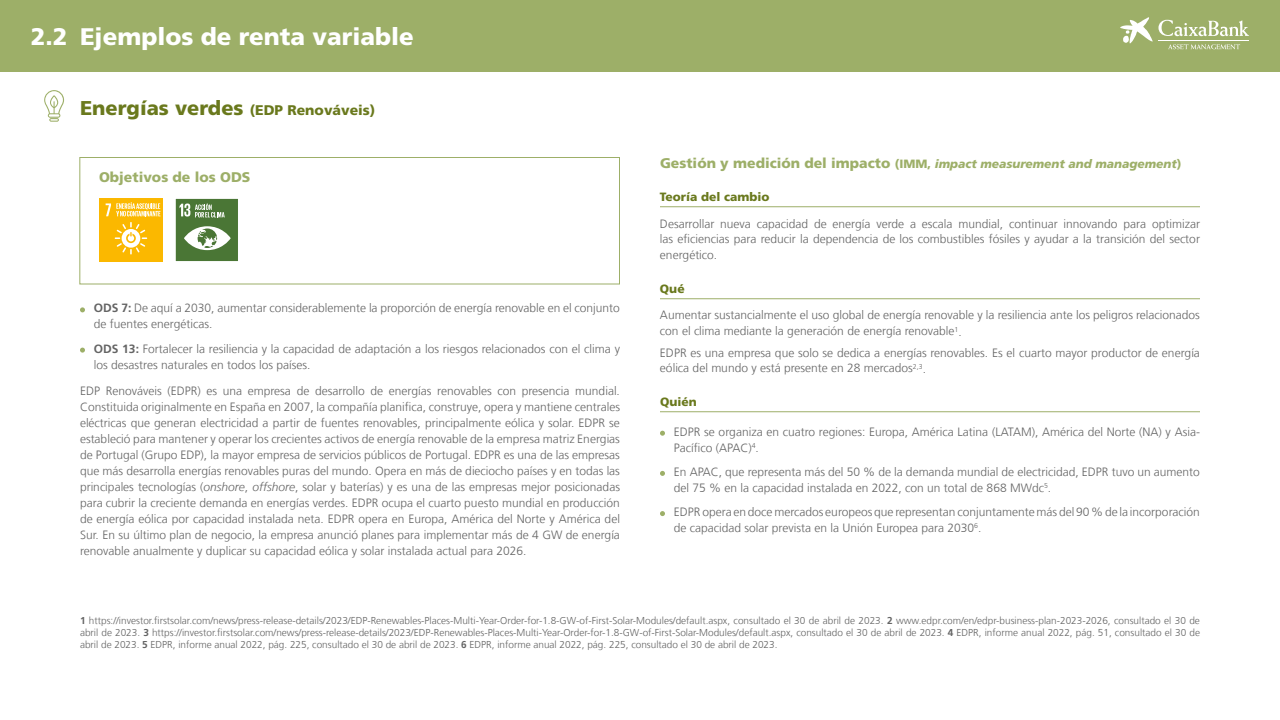
<style>
.page{position:relative;width:1280px;height:720px;background:#fff}
.page>*{position:absolute;margin:0;border:0;box-sizing:border-box;transform-origin:0 0}
.t1{font:900 24px "La Caixa Frutiger";color:#fff}
.t2{font:900 14px "La Caixa Frutiger";color:#6a791d}
.t3{font:900 14px "La Caixa Frutiger";color:#9daf68}
.t4{font:300 12px/16px "La Caixa Frutiger";color:#646464}
.t5{font:italic 900 12px "La Caixa Frutiger";color:#9daf68}
.t6{font:900 12px "La Caixa Frutiger";color:#6a791d}
.t7{font:300 10px/12px "La Caixa Frutiger";color:#646464;text-align:justify}
.s1{font-size:20px}
.s2{font-weight:700}
.s3{font-style:italic}
.s4{font-style:normal;font-size:14px}
.s5{font-style:normal}
</style>
<div class="page">
<hr style="left:660px;top:206px;width:540px;height:1px;background:#9daf68">
<hr style="left:660px;top:298px;width:540px;height:1px;background:#9daf68">
<hr style="left:660px;top:412px;width:540px;height:1px;background:#9daf68">
<svg style="left:660px;top:431px;width:5px;height:5px"></svg>
<svg style="left:660px;top:471px;width:5px;height:5px"></svg>
<svg style="left:660px;top:511px;width:5px;height:5px"></svg>
<svg style="left:44px;top:90px;width:20px;height:32px"></svg>
<div style="left:0;top:0;width:1280px;height:72px;background:#9daf68"></div>
<svg style="left:1120px;top:17px;width:129px;height:32px"></svg>
<hr style="left:1159px;top:40px;width:90px;height:1px;background:#fff">
<div style="left:79px;top:157px;width:541px;height:127px;background:#fff;border:1px solid #9daf68"></div>
<div style="left:99px;top:198px;width:64px;height:64px;background:#fbb800"></div>
<svg style="left:115px;top:222px;width:32px;height:33px"></svg>
<svg style="left:106px;top:202px;width:54px;height:14px"></svg>
<svg style="left:80px;top:307px;width:5px;height:5px"></svg>
<svg style="left:80px;top:348px;width:5px;height:5px"></svg>
<div style="left:175px;top:198px;width:64px;height:64px;background:#4a7635;border:1px solid #fff"></div>
<svg style="left:184px;top:226px;width:47px;height:24px"></svg>
<svg style="left:180px;top:204px;width:45px;height:13px"></svg>
<h1 class="t1" style="left:31px;top:22px;width:384px">2.2 Ejemplos de renta variable</h1>
<p class="t2" style="left:80px;top:101px;width:297px"><span class="s1">Energías verdes</span> (EDP Renováveis)</p>
<p class="t3" style="left:99px;top:168px;width:153px">Objetivos de los ODS</p>
<p class="t4" style="left:94px;top:300px;width:528px"><span class="s2">ODS 7:</span> De aquí a 2030, aumentar considerablemente la proporción de energía renovable en el conjunto de fuentes energéticas.</p>
<p class="t4" style="left:94px;top:341px;width:528px"><span class="s2">ODS 13:</span> Fortalecer la resiliencia y la capacidad de adaptación a los riesgos relacionados con el clima y los desastres naturales en todos los países.</p>
<p class="t4" style="left:80px;top:383px;width:542px;text-align:justify">EDP Renováveis (EDPR) es una empresa de desarrollo de energías renovables con presencia mundial.<br>Constituida originalmente en España en 2007, la compañía planifica, construye, opera y mantiene centrales eléctricas que generan electricidad a partir de fuentes renovables, principalmente eólica y solar. EDPR se estableció para mantener y operar los crecientes activos de energía renovable de la empresa matriz Energias de Portugal (Grupo EDP), la mayor empresa de servicios públicos de Portugal. EDPR es una de las empresas que más desarrolla energías renovables puras del mundo. Opera en más de dieciocho países y en todas las principales tecnologías (<span class="s3">onshore</span>, <span class="s3">offshore</span>, solar y baterías) y es una de las empresas mejor posicionadas para cubrir la creciente demanda en energías verdes. EDPR ocupa el cuarto puesto mundial en producción de energía eólica por capacidad instalada neta. EDPR opera en Europa, América del Norte y América del Sur. En su último plan de negocio, la empresa anunció planes para implementar más de 4 GW de energía renovable anualmente y duplicar su capacidad eólica y solar instalada actual para 2026.</p>
<p class="t5" style="left:660px;top:156px;width:523px"><span class="s4">Gestión y medición del impacto</span> <span class="s5">(IMM,</span> impact measurement and management<span class="s5">)</span></p>
<p class="t6" style="left:660px;top:190px;width:111px">Teoría del cambio</p>
<p class="t4" style="left:660px;top:215px;width:542px;text-align:justify">Desarrollar nueva capacidad de energía verde a escala mundial, continuar innovando para optimizar las eficiencias para reducir la dependencia de los combustibles fósiles y ayudar a la transición del sector energético.</p>
<p class="t6" style="left:660px;top:282px;width:26px">Qué</p>
<p class="t4" style="left:660px;top:307px;width:542px">Aumentar sustancialmente el uso global de energía renovable y la resiliencia ante los peligros relacionados con el clima mediante la generación de energía renovable<sup>1</sup>.</p>
<p class="t4" style="left:660px;top:344px;width:542px">EDPR es una empresa que solo se dedica a energías renovables. Es el cuarto mayor productor de energía eólica del mundo y está presente en 28 mercados<sup>2,3</sup>.</p>
<p class="t6" style="left:660px;top:395px;width:38px">Quién</p>
<p class="t4" style="left:674px;top:424px;width:528px">EDPR se organiza en cuatro regiones: Europa, América Latina (LATAM), América del Norte (NA) y Asia-<br>Pacífico (APAC)<sup>4</sup>.</p>
<p class="t4" style="left:674px;top:464px;width:528px">En APAC, que representa más del 50 % de la demanda mundial de electricidad, EDPR tuvo un aumento del 75 % en la capacidad instalada en 2022, con un total de 868 MWdc<sup>5</sup>.</p>
<p class="t4" style="left:674px;top:504px;width:528px">EDPR opera en doce mercados europeos que representan conjuntamente más del 90 % de la incorporación de capacidad solar prevista en la Unión Europea para 2030<sup>6</sup>.</p>
<p class="t7" style="left:80px;top:614px;width:1122px"><span class="s2">1</span> https://investor.firstsolar.com/news/press-release-details/2023/EDP-Renewables-Places-Multi-Year-Order-for-1.8-GW-of-First-Solar-Modules/default.aspx, consultado el 30 de abril de 2023. <span class="s2">2</span> www.edpr.com/en/edpr-business-plan-2023-2026, consultado el 30 de abril de 2023. <span class="s2">3</span> https://investor.firstsolar.com/news/press-release-details/2023/EDP-Renewables-Places-Multi-Year-Order-for-1.8-GW-of-First-Solar-Modules/default.aspx, consultado el 30 de abril de 2023. <span class="s2">4</span> EDPR, informe anual 2022, pág. 51, consultado el 30 de abril de 2023. <span class="s2">5</span> EDPR, informe anual 2022, pág. 225, consultado el 30 de abril de 2023. <span class="s2">6</span> EDPR, informe anual 2022, pág. 225, consultado el 30 de abril de 2023.</p>
</div>
